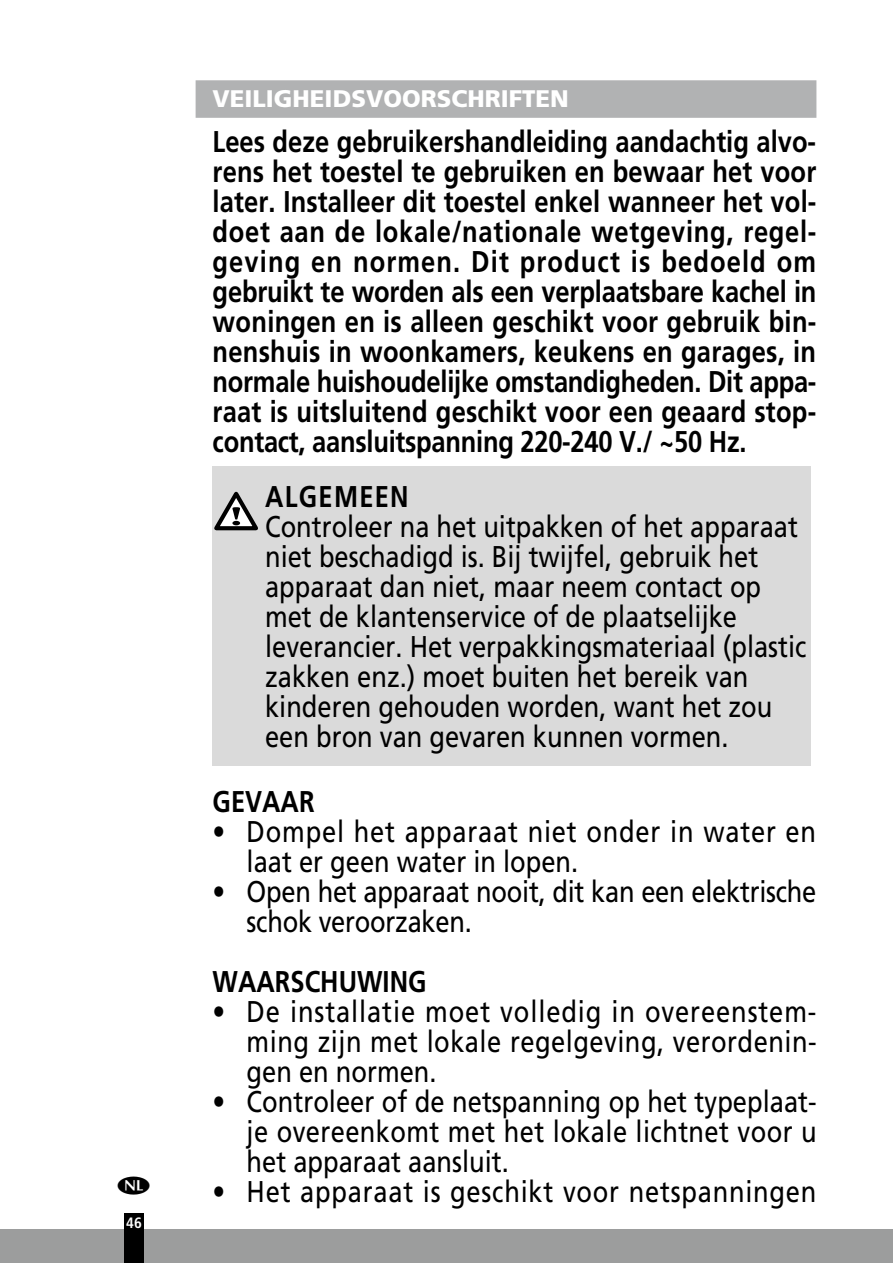
<style>
.page{position:relative;width:893px;height:1263px;background:#fff}
.page>*{position:absolute;margin:0;border:0;box-sizing:border-box;transform-origin:0 0}
.t1{font:30px/30px "Frutiger LT Std";color:#000;scale:.85 1}
.t2{font:700 30px/30px "Frutiger LT Std";color:#000;text-align:justify;scale:.85 1}
.t3{font:30px/30px "Frutiger LT Std";letter-spacing:.03em;color:#000;scale:.85 1}
.t4{font:700 30px "Frutiger LT Std";letter-spacing:.05em;color:#000;scale:.85 1}
.t5{font:900 24px "Frutiger LT Std";color:#fff}
.t6{font:700 condensed 15px "Frutiger LT Std";color:#fff}
</style>
<div class="page">
<div style="left:0;top:1229px;width:893px;height:34px;background:#9c9d9d"></div>
<div style="left:124px;top:1213px;width:20px;height:50px;background:#000"></div>
<div style="left:196px;top:80px;width:620px;height:38px;background:#b1b2b3"></div>
<div style="left:213px;top:466px;width:51px;height:299px;background:#dadada"></div>
<svg style="left:212px;top:488px;width:46px;height:46px"></svg>
<div style="left:264px;top:466px;width:547px;height:299px;background:#dadada"></div>
<p class="t6" style="left:126px;top:1214px;width:17px">46</p>
<p class="t5" style="left:213px;top:84px;width:358px">VEILIGHEIDSVOORSCHRIFTEN</p>
<p class="t2" style="left:213px;top:126px;width:712px">Lees deze gebruikershandleiding aandachtig alvo&shy;rens het toestel te gebruiken en bewaar het voor later. Installeer dit toestel enkel wanneer het vol&shy;doet aan de lokale/nationale wetgeving, regel&shy;geving en normen. Dit product is bedoeld om gebruikt te worden als een verplaatsbare kachel in woningen en is alleen geschikt voor gebruik bin&shy;nenshuis in woonkamers, keukens en garages, in normale huishoudelijke omstandigheden. Dit appa&shy;raat is uitsluitend geschikt voor een geaard stop&shy;contact, aansluitspanning 220-240 V./ ~50 Hz.</p>
<p class="t4" style="left:265px;top:479px;width:170px">ALGEMEEN</p>
<p class="t1" style="left:265px;top:511px;width:638px">Controleer na het uitpakken of het apparaat niet beschadigd is. Bij twijfel, gebruik het apparaat dan niet, maar neem contact op met de klantenservice of de plaatselijke leverancier. Het verpakkingsmateriaal (plastic zakken enz.) moet buiten het bereik van kinderen gehouden worden, want het zou een bron van gevaren kunnen vormen.</p>
<p class="t2" style="left:213px;top:786px;width:121px">GEVAAR</p>
<p class="t3" style="left:247px;top:816px;width:672px;text-indent:-34px">• Dompel het apparaat niet onder in water en laat er geen water in lopen.</p>
<p class="t1" style="left:247px;top:876px;width:672px;text-indent:-34px">• Open het apparaat nooit, dit kan een elektrische schok veroorzaken.</p>
<p class="t2" style="left:213px;top:966px;width:253px">WAARSCHUWING</p>
<p class="t1" style="left:247px;top:996px;width:672px;text-align:justify;text-indent:-34px">• De installatie moet volledig in overeenstem&shy;ming zijn met lokale regelgeving, verordenin&shy;gen en normen.</p>
<p class="t1" style="left:247px;top:1086px;width:672px;text-align:justify;text-indent:-34px">• Controleer of de netspanning op het typeplaat&shy;je overeenkomt met het lokale lichtnet voor u het apparaat aansluit.</p>
<p class="t3" style="left:213px;top:1176px;width:712px">• Het apparaat is geschikt voor netspanningen</p>
</div>
